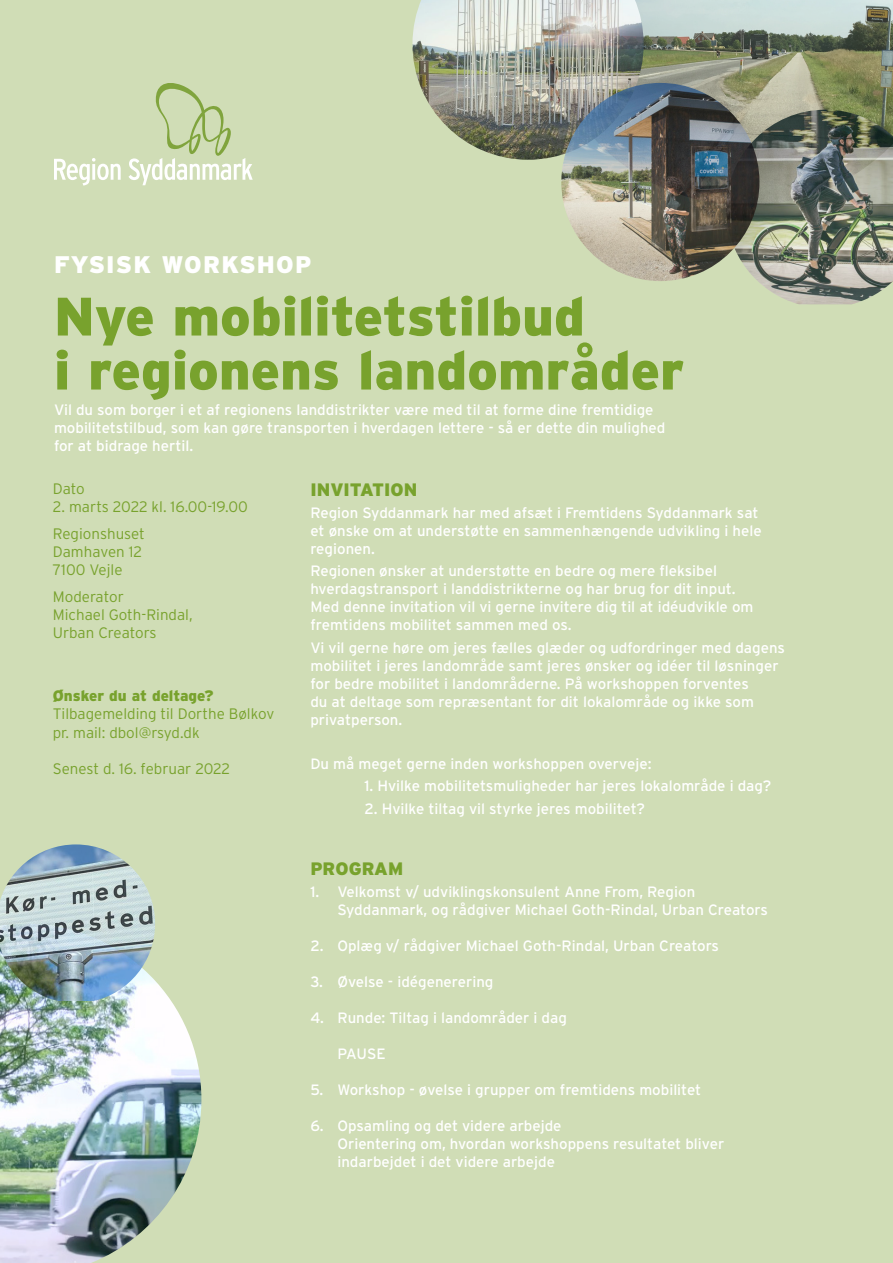
<style>
.page{position:relative;width:893px;height:1263px;background:#d0ddb6}
.page>*{position:absolute;margin:0;border:0;box-sizing:border-box;transform-origin:0 0}
.Afsnitsformat_1{font:900 54px "Interstate";color:#78a22d}
.t1{font:900 24px "Interstate";letter-spacing:.05em;color:#fff}
.t2{font:900 18px "Interstate";color:#78a22d}
.Brødtekst{font:300 15.15px/18.1px "Interstate";color:#78a22d}
.Brødtekst-2{font:900 15.15px "Interstate";color:#78a22d}
.Brødtekst-3{font:15px/18px "Interstate";color:#fff}
</style>
<div class="page">
<svg style="left:54px;top:158px;width:67px;height:28px"></svg>
<svg style="left:129px;top:83px;width:124px;height:102px"></svg>
<img style="left:0;top:981px;width:201px;height:282px">
<img style="left:0;top:844px;width:155px;height:157px">
<img style="left:644px;top:0;width:249px;height:110px">
<img style="left:412px;top:0;width:232px;height:160px">
<img style="left:726px;top:110px;width:167px;height:194px">
<img style="left:561px;top:83px;width:198px;height:198px;border-radius:99px">
<p class="t1" style="left:54px;top:251px;width:259px">FYSISK WORKSHOP</p>
<p class="Afsnitsformat_1" style="left:54px;top:286px;width:532px">Nye mobilitetstilbud</p>
<p class="Afsnitsformat_1" style="left:54px;top:340px;width:632px">i regionens landområder</p>
<p class="Brødtekst-3" style="left:54px;top:400px;width:613px">Vil du som borger i et af regionens landdistrikter være med til at forme dine fremtidige mobilitetstilbud, som kan gøre transporten i hverdagen lettere - så er dette din mulighed for at bidrage hertil.</p>
<p class="Brødtekst" style="left:53px;top:479px;width:34px">Dato</p>
<p class="Brødtekst" style="left:53px;top:497px;width:196px">2. marts 2022 kl. 16.00-19.00</p>
<p class="Brødtekst" style="left:53px;top:524px;width:94px">Regionshuset<br>Damhaven 12<br>7100 Vejle</p>
<p class="Brødtekst" style="left:53px;top:587px;width:73px">Moderator</p>
<p class="Brødtekst" style="left:53px;top:605px;width:141px">Michael Goth-Rindal,</p>
<p class="Brødtekst" style="left:53px;top:623px;width:105px">Urban Creators</p>
<p class="Brødtekst-2" style="left:53px;top:687px;width:162px">Ønsker du at deltage?</p>
<p class="Brødtekst" style="left:53px;top:705px;width:223px">Tilbagemelding til Dorthe Bølkov</p>
<p class="Brødtekst" style="left:53px;top:723px;width:148px">pr. mail: dbol@rsyd.dk</p>
<p class="Brødtekst" style="left:53px;top:759px;width:179px">Senest d. 16. februar 2022</p>
<p class="t2" style="left:310px;top:479px;width:108px">INVITATION</p>
<p class="Brødtekst-3" style="left:310px;top:504px;width:453px">Region Syddanmark har med afsæt i Fremtidens Syddanmark sat et ønske om at understøtte en sammenhængende udvikling i hele regionen.</p>
<p class="Brødtekst-3" style="left:310px;top:562px;width:445px">Regionen ønsker at understøtte en bedre og mere fleksibel hverdagstransport i landdistrikterne og har brug for dit input.<br>Med denne invitation vil vi gerne invitere dig til at idéudvikle om fremtidens mobilitet sammen med os.</p>
<p class="Brødtekst-3" style="left:310px;top:638px;width:476px">Vi vil gerne høre om jeres fælles glæder og udfordringer med dagens mobilitet i jeres landområde samt jeres ønsker og idéer til løsninger for bedre mobilitet i landområderne. På workshoppen forventes<br>du at deltage som repræsentant for dit lokalområde og ikke som privatperson.</p>
<p class="Brødtekst-3" style="left:310px;top:755px;width:343px">Du må meget gerne inden workshoppen overveje:</p>
<p class="Brødtekst-3" style="left:364px;top:777px;width:408px">1. Hvilke mobilitetsmuligheder har jeres lokalområde i dag?</p>
<p class="Brødtekst-3" style="left:364px;top:799px;width:282px">2. Hvilke tiltag vil styrke jeres mobilitet?</p>
<p class="t2" style="left:310px;top:858px;width:94px">PROGRAM</p>
<p class="Brødtekst-3" style="left:337px;top:883px;width:432px;text-indent:-27px">1. Velkomst v/ udviklingskonsulent Anne From, Region<br>Syddanmark, og rådgiver Michael Goth-Rindal, Urban Creators</p>
<p class="Brødtekst-3" style="left:310px;top:937px;width:410px">2. Oplæg v/ rådgiver Michael Goth-Rindal, Urban Creators</p>
<p class="Brødtekst-3" style="left:310px;top:973px;width:185px">3. Øvelse - idégenerering</p>
<p class="Brødtekst-3" style="left:310px;top:1009px;width:258px">4. Runde: Tiltag i landområder i dag</p>
<p class="Brødtekst-3" style="left:337px;top:1045px;width:50px">PAUSE</p>
<p class="Brødtekst-3" style="left:310px;top:1081px;width:392px">5. Workshop - øvelse i grupper om fremtidens mobilitet</p>
<p class="Brødtekst-3" style="left:310px;top:1117px;width:253px">6. Opsamling og det videre arbejde</p>
<p class="Brødtekst-3" style="left:337px;top:1135px;width:388px">Orientering om, hvordan workshoppens resultatet bliver indarbejdet i det videre arbejde</p>
</div>
